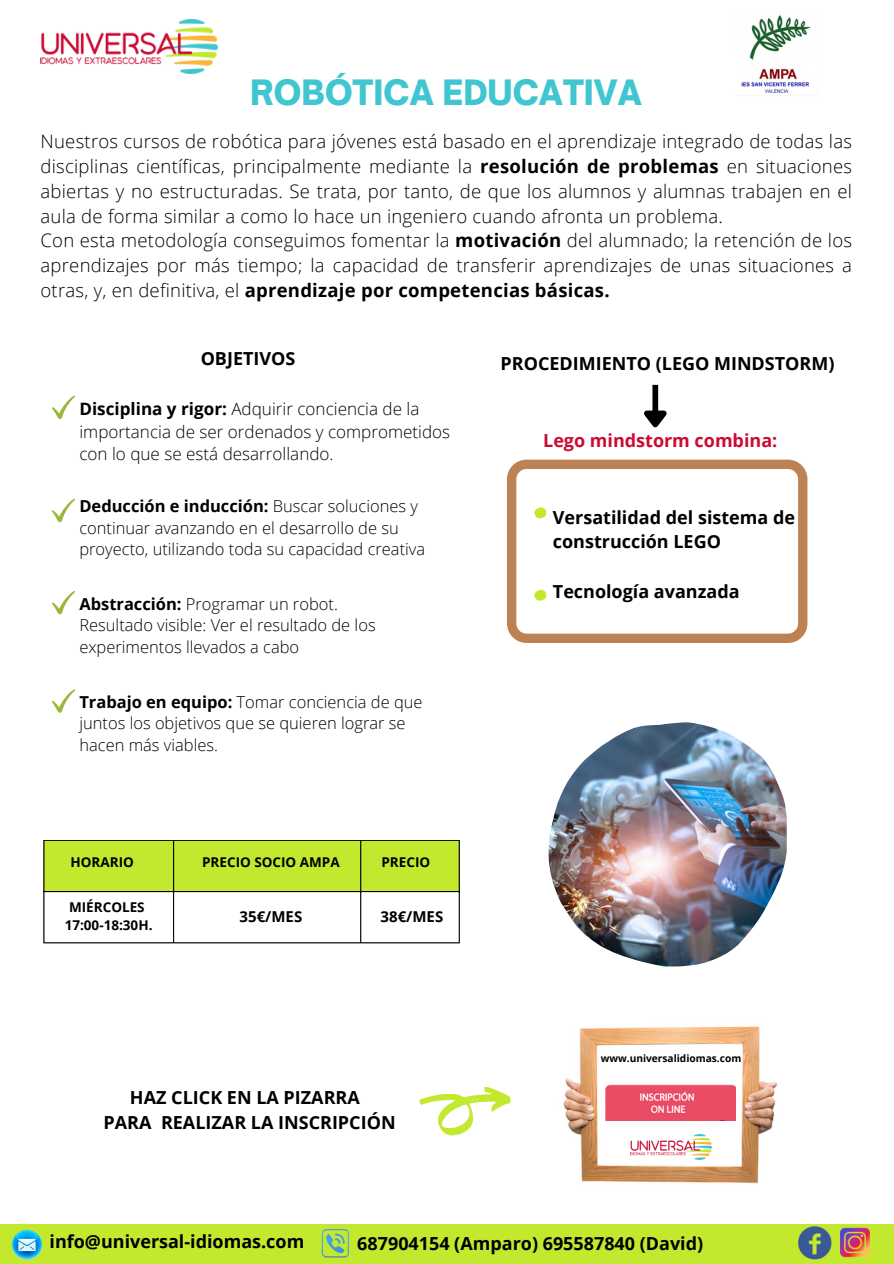
<style>
.page{position:relative;width:894px;height:1264px;background:#fff}
.page>*{position:absolute;margin:0;border:0;box-sizing:border-box;transform-origin:0 0}
.t1{font:900 33.45px "Open Sauce One";color:#40c6d1}
.t2{font:300 18.45px/24.8px "Open Sans";letter-spacing:.015em;color:#000}
.t3{font:700 18px/23.7px "Open Sans";color:#000}
.t4{font:700 18px "Open Sans";color:#cc0a33}
.t5{font:300 17.1px/22.5px "Open Sans";color:#000}
.t6{font:300 16.5px/21.3px "Open Sans";color:#000}
.t7{font:700 15px "Open Sans";color:#000}
.t8{font:700 13.5px "Open Sans";color:#000}
.t9{font:700 10.2px "Open Sans";color:#000}
.s1{font-weight:700}
</style>
<div class="page">
<div style="left:0;top:1224px;width:893px;height:39px;background:#c3e92f"></div>
<img style="left:7px;top:1224px;width:40px;height:38px">
<img style="left:310px;top:1226px;width:51px;height:36px">
<img style="left:793px;top:1224px;width:40px;height:37px">
<img style="left:833px;top:1224px;width:43px;height:38px">
<img style="left:40px;top:20px;width:177px;height:54px">
<img style="left:548px;top:722px;width:238px;height:244px">
<svg style="left:507px;top:459px;width:300px;height:184px"></svg>
<svg style="left:533px;top:506px;width:14px;height:12px"></svg>
<svg style="left:533px;top:588px;width:14px;height:13px"></svg>
<div style="left:652px;top:385px;width:6px;height:27px;background:#000"></div>
<svg style="left:644px;top:405px;width:23px;height:23px"></svg>
<svg style="left:52px;top:395px;width:23px;height:24px"></svg>
<svg style="left:52px;top:498px;width:23px;height:24px"></svg>
<svg style="left:52px;top:590px;width:23px;height:24px"></svg>
<svg style="left:52px;top:689px;width:23px;height:23px"></svg>
<div style="left:44px;top:840px;width:414px;height:51px;background:#c3e92f"></div>
<hr style="left:43px;top:840px;width:1px;height:102px;background:#000">
<hr style="left:173px;top:840px;width:1px;height:102px;background:#000">
<hr style="left:360px;top:840px;width:1px;height:102px;background:#000">
<hr style="left:458px;top:840px;width:1px;height:102px;background:#000">
<hr style="left:43px;top:839px;width:416px;height:1px;background:#000">
<hr style="left:43px;top:891px;width:416px;height:1px;background:#000">
<hr style="left:43px;top:942px;width:416px;height:1px;background:#000">
<svg style="left:419px;top:1087px;width:91px;height:48px"></svg>
<img style="left:741px;top:15px;width:70px;height:78px">
<img style="left:563px;top:1026px;width:215px;height:158px">
<img style="left:630px;top:1134px;width:81px;height:25px">
<img style="left:605px;top:1084px;width:130px;height:36px">
<h4 class="t1" style="left:250px;top:72px;width:393px">ROBÓTICA EDUCATIVA</h4>
<p class="t2" style="left:40px;top:129px;width:812px">Nuestros cursos de robótica para jóvenes está basado en el aprendizaje integrado de todas las disciplinas científicas, principalmente mediante la <span class="s1">resolución de problemas</span> en situaciones abiertas y no estructuradas. Se trata, por tanto, de que los alumnos y alumnas trabajen en el aula de forma similar a como lo hace un ingeniero cuando afronta un problema.<br>Con esta metodología conseguimos fomentar la <span class="s1">motivación</span> del alumnado; la retención de los aprendizajes por más tiempo; la capacidad de transferir aprendizajes de unas situaciones a otras, y, en definitiva, el <span class="s1">aprendizaje por competencias básicas.</span></p>
<h2 class="t3" style="left:201px;top:346px;width:96px">OBJETIVOS</h2>
<h6 class="t3" style="left:500px;top:351px;width:335px">PROCEDIMIENTO (LEGO MINDSTORM)</h6>
<p class="t5" style="left:79px;top:397px;width:372px"><span class="s1">Disciplina y rigor:</span> Adquirir conciencia de la importancia de ser ordenados y comprometidos con lo que se está desarrollando.</p>
<p class="t4" style="left:543px;top:428px;width:235px">Lego mindstorm combina:</p>
<h3 class="t6" style="left:79px;top:495px;width:347px"><span class="s1">Deducción e inducción:</span> Buscar soluciones y continuar avanzando en el desarrollo de su proyecto, utilizando toda su capacidad creativa</h3>
<h3 class="t6" style="left:79px;top:593px;width:298px"><span class="s1">Abstracción:</span> Programar un robot.<br>Resultado visible: Ver el resultado de los experimentos llevados a cabo</h3>
<p class="t6" style="left:79px;top:690px;width:344px"><span class="s1">Trabajo en equipo:</span> Tomar conciencia de que juntos los objetivos que se quieren lograr se hacen más viables.</p>
<h3 class="t8" style="left:70px;top:852px;width:65px">HORARIO</h3>
<p class="t8" style="left:202px;top:852px;width:139px">PRECIO SOCIO AMPA</p>
<p class="t8" style="left:381px;top:852px;width:50px">PRECIO</p>
<p class="t8" style="left:69px;top:897px;width:77px">MIÉRCOLES</p>
<p class="t8" style="left:65px;top:915px;width:89px">17:00-18:30H.</p>
<p class="t7" style="left:239px;top:905px;width:64px">35€/MES</p>
<p class="t7" style="left:380px;top:905px;width:64px">38€/MES</p>
<h5 class="t3" style="left:104px;top:1084px;width:293px;line-height:24.8px;text-align:center">HAZ CLICK EN LA PIZARRA<br>PARA REALIZAR LA INSCRIPCIÓN</h5>
<p class="t3" style="left:552px;top:505px;width:243px">Versatilidad del sistema de construcción LEGO</p>
<h6 class="t3" style="left:552px;top:579px;width:188px">Tecnología avanzada</h6>
<h2 class="t9" style="left:600px;top:1050px;width:142px">www.universalidiomas.com</h2>
<p class="t3" style="left:49px;top:1229px;width:256px">info@universal-idiomas.com</p>
<h6 class="t3" style="left:357px;top:1231px;width:347px">687904154 (Amparo) 695587840 (David)</h6>
</div>
